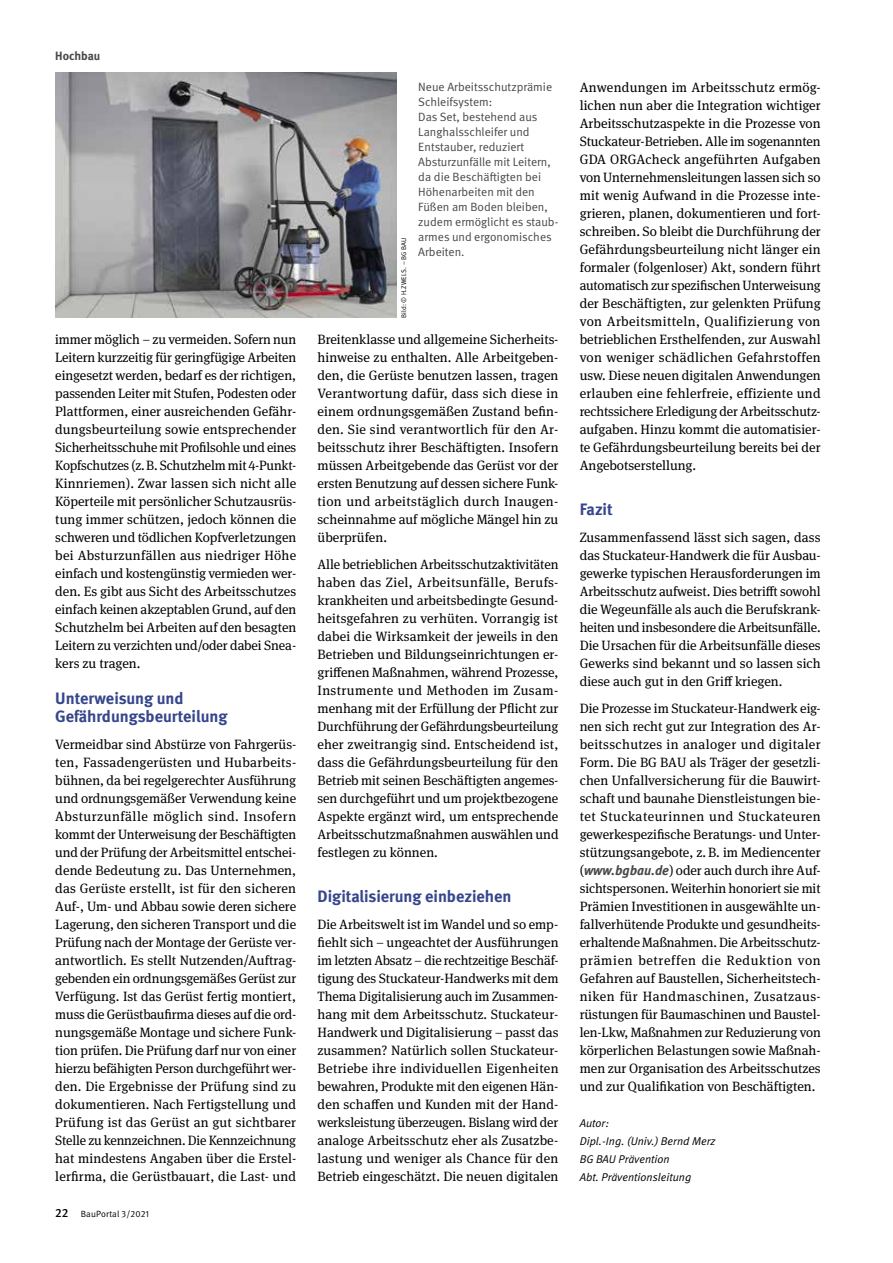
<style>
.page{position:relative;width:893px;height:1263px;background:#fff}
.page>*{position:absolute;margin:0;border:0;box-sizing:border-box;transform-origin:0 0}
.Zw_Head_A{font:700 16.5px/18px "DGUV Meta";color:#36468b}
.txt{font:13.5px/18px "DGUV Meta Serif";color:#000;text-align:justify}
.BU{font:12px/15px "DGUV Meta";color:#484848}
.t1{font:700 12px "DGUV Meta";color:#484848}
.Autor_Ende{font:italic 11.25px "DGUV Meta";letter-spacing:.005em;color:#000}
.t2{font:9px "DGUV Meta";letter-spacing:.02em;color:#000}
.t3{font:6.75px "DGUV Meta";letter-spacing:.01em;color:#000}
.s1{font-weight:500;font-size:12px}
.s2{font-family:"DGUV Meta";font-weight:700;font-style:italic;color:#484848}
</style>
<div class="page">
<img style="left:55px;top:72px;width:341px;height:246px">
<p class="t1" style="left:55px;top:49px;width:47px">Hochbau</p>
<p class="txt" style="left:55px;top:330px;width:243px">immer möglich – zu vermeiden. Sofern nun Leitern kurzzeitig für geringfügige Arbeiten eingesetzt werden, bedarf es der richtigen, passenden Leiter mit Stufen, Podesten oder Plattformen, einer ausreichenden Gefähr&shy;dungsbeurteilung sowie entsprechender Sicherheitsschuhe mit Profilsohle und eines Kopfschutzes (z.B. Schutzhelm mit 4-Punkt-Kinnriemen). Zwar lassen sich nicht alle Köperteile mit persönlicher Schutzausrüs&shy;tung immer schützen, jedoch können die schweren und tödlichen Kopfverletzungen bei Absturzunfällen aus niedriger Höhe einfach und kostengünstig vermieden wer&shy;den. Es gibt aus Sicht des Arbeitsschutzes einfach keinen akzeptablen Grund, auf den Schutzhelm bei Arbeiten auf den besagten Leitern zu verzichten und/oder dabei Snea&shy;kers zu tragen.</p>
<p class="Zw_Head_A" style="left:55px;top:689px;width:174px">Unterweisung und<br>Gefährdungsbeurteilung</p>
<p class="txt" style="left:55px;top:735px;width:243px">Vermeidbar sind Abstürze von Fahrgerüs&shy;ten, Fassadengerüsten und Hubarbeits&shy;bühnen, da bei regelgerechter Ausführung und ordnungsgemäßer Verwendung keine Absturzunfälle möglich sind. Insofern kommt der Unterweisung der Beschäftigten und der Prüfung der Arbeitsmittel entschei&shy;dende Bedeutung zu. Das Unternehmen, das Gerüste erstellt, ist für den sicheren Auf-, Um- und Abbau sowie deren sichere Lagerung, den sicheren Transport und die Prüfung nach der Montage der Gerüste ver&shy;antwortlich. Es stellt Nutzenden/Auftrag&shy;gebenden ein ordnungsgemäßes Gerüst zur Verfügung. Ist das Gerüst fertig montiert, muss die Gerüstbaufirma dieses auf die ord&shy;nungsgemäße Montage und sichere Funk&shy;tion prüfen. Die Prüfung darf nur von einer hierzu befähigten Person durchgeführt wer&shy;den. Die Ergebnisse der Prüfung sind zu dokumentieren. Nach Fertigstellung und Prüfung ist das Gerüst an gut sichtbarer Stelle zu kennzeichnen. Die Kennzeichnung hat mindestens Angaben über die Erstel&shy;lerfirma, die Gerüstbauart, die Last- und</p>
<p class="t2" style="left:55px;top:1208px;width:95px"><span class="s1">22</span> BauPortal 3/2021</p>
<p class="t3" style="left:400px;top:318px;width:82px;rotate:-90deg">Bild: © H.ZWEI.S. – BG BAU</p>
<p class="BU" style="left:418px;top:79px;width:140px">Neue Arbeitsschutzprämie<br>Schleifsystem:<br>Das Set, bestehend aus<br>Langhalsschleifer und<br>Entstauber, reduziert<br>Absturzunfälle mit Leitern, da die Beschäftigten bei<br>Höhenarbeiten mit den<br>Füßen am Boden bleiben, zudem ermöglicht es staub&shy;armes und ergonomisches<br>Arbeiten.</p>
<p class="txt" style="left:317px;top:330px;width:243px">Breitenklasse und allgemeine Sicherheits&shy;hinweise zu enthalten. Alle Arbeitgeben&shy;den, die Gerüste benutzen lassen, tragen Verantwortung dafür, dass sich diese in einem ordnungsgemäßen Zustand befin&shy;den. Sie sind verantwortlich für den Ar&shy;beitsschutz ihrer Beschäftigten. Insofern müssen Arbeitgebende das Gerüst vor der ersten Benutzung auf dessen sichere Funk&shy;tion und arbeitstäglich durch Inaugen&shy;scheinnahme auf mögliche Mängel hin zu überprüfen.</p>
<p class="txt" style="left:317px;top:555px;width:243px;text-align:left">Alle betrieblichen Arbeitsschutzaktivitäten haben das Ziel, Arbeitsunfälle, Berufs&shy;krankheiten und arbeitsbedingte Gesund&shy;heitsgefahren zu verhüten. Vorrangig ist dabei die Wirksamkeit der jeweils in den Betrieben und Bildungseinrichtungen er&shy;griffenen Maßnahmen, während Prozesse, Instrumente und Methoden im Zusam&shy;menhang mit der Erfüllung der Pflicht zur Durchführung der Gefährdungsbeurteilung eher zweitrangig sind. Entscheidend ist, dass die Gefährdungsbeurteilung für den Betrieb mit seinen Beschäftigten angemes&shy;sen durchgeführt und um projektbezogene Aspekte ergänzt wird, um entsprechende Arbeitsschutzmaßnahmen auswählen und festlegen zu können.</p>
<p class="Zw_Head_A" style="left:317px;top:887px;width:196px">Digitalisierung einbeziehen</p>
<p class="txt" style="left:317px;top:915px;width:243px">Die Arbeitswelt ist im Wandel und so emp&shy;fiehlt sich – ungeachtet der Ausführungen im letzten Absatz – die rechtzeitige Beschäf&shy;tigung des Stuckateur-Handwerks mit dem Thema Digitalisierung auch im Zusammen&shy;hang mit dem Arbeitsschutz. Stuckateur-Handwerk und Digitalisierung – passt das zusammen? Natürlich sollen Stuckateur-Betriebe ihre individuellen Eigenheiten bewahren, Produkte mit den eigenen Hän&shy;den schaffen und Kunden mit der Hand&shy;werksleistung überzeugen. Bislang wird der analoge Arbeitsschutz eher als Zusatzbe&shy;lastung und weniger als Chance für den Betrieb eingeschätzt. Die neuen digitalen</p>
<p class="txt" style="left:580px;top:78px;width:243px">Anwendungen im Arbeitsschutz ermög&shy;lichen nun aber die Integration wichtiger Arbeitsschutzaspekte in die Prozesse von Stuckateur-Betrieben. Alle im sogenannten GDA ORGAcheck angeführten Aufgaben von Unternehmensleitungen lassen sich so mit wenig Aufwand in die Prozesse inte&shy;grieren, planen, dokumentieren und fort&shy;schreiben. So bleibt die Durchführung der Gefährdungsbeurteilung nicht länger ein formaler (folgenloser) Akt, sondern führt automatisch zur spezifischen Unterweisung der Beschäftigten, zur gelenkten Prüfung von Arbeitsmitteln, Qualifizierung von betrieblichen Ersthelfenden, zur Auswahl von weniger schädlichen Gefahrstoffen usw. Diese neuen digitalen Anwendungen erlauben eine fehlerfreie, effiziente und rechtssichere Erledigung der Arbeitsschutz&shy;aufgaben. Hinzu kommt die automatisier&shy;te Gefährdungsbeurteilung bereits bei der Angebotserstellung.</p>
<p class="Zw_Head_A" style="left:580px;top:500px;width:35px">Fazit</p>
<p class="txt" style="left:580px;top:528px;width:243px">Zusammenfassend lässt sich sagen, dass das Stuckateur-Handwerk die für Ausbau&shy;gewerke typischen Herausforderungen im Arbeitsschutz aufweist. Dies betrifft sowohl die Wegeunfälle als auch die Berufskrank&shy;heiten und insbesondere die Arbeitsunfälle.<br>Die Ursachen für die Arbeitsunfälle dieses Gewerks sind bekannt und so lassen sich diese auch gut in den Griff kriegen.</p>
<p class="txt" style="left:580px;top:699px;width:243px">Die Prozesse im Stuckateur-Handwerk eig&shy;nen sich recht gut zur Integration des Ar&shy;beitsschutzes in analoger und digitaler Form. Die BG BAU als Träger der gesetzli&shy;chen Unfallversicherung für die Bauwirt&shy;schaft und baunahe Dienstleistungen bie&shy;tet Stuckateurinnen und Stuckateuren gewerkespezifische Beratungs- und Unter&shy;stützungsangebote, z.B. im Mediencenter (<span class="s2">www.bgbau.de</span>) oder auch durch ihre Auf&shy;sichtspersonen. Weiterhin honoriert sie mit Prämien Investitionen in ausgewählte un&shy;fallverhütende Produkte und gesundheits&shy;erhaltende Maßnahmen. Die Arbeitsschutz&shy;prämien betreffen die Reduktion von Gefahren auf Baustellen, Sicherheitstech&shy;niken für Handmaschinen, Zusatzaus&shy;rüstungen für Baumaschinen und Baustel&shy;len-Lkw, Maßnahmen zur Reduzierung von körperlichen Belastungen sowie Maßnah&shy;men zur Organisation des Arbeitsschutzes und zur Qualifikation von Beschäftigten.</p>
<p class="Autor_Ende" style="left:580px;top:1116px;width:31px">Autor:</p>
<p class="Autor_Ende" style="left:580px;top:1134px;width:137px">Dipl.-Ing. (Univ.) Bernd Merz</p>
<p class="Autor_Ende" style="left:580px;top:1152px;width:92px">BG BAU Prävention</p>
<p class="Autor_Ende" style="left:580px;top:1170px;width:113px">Abt. Präventionsleitung</p>
</div>
